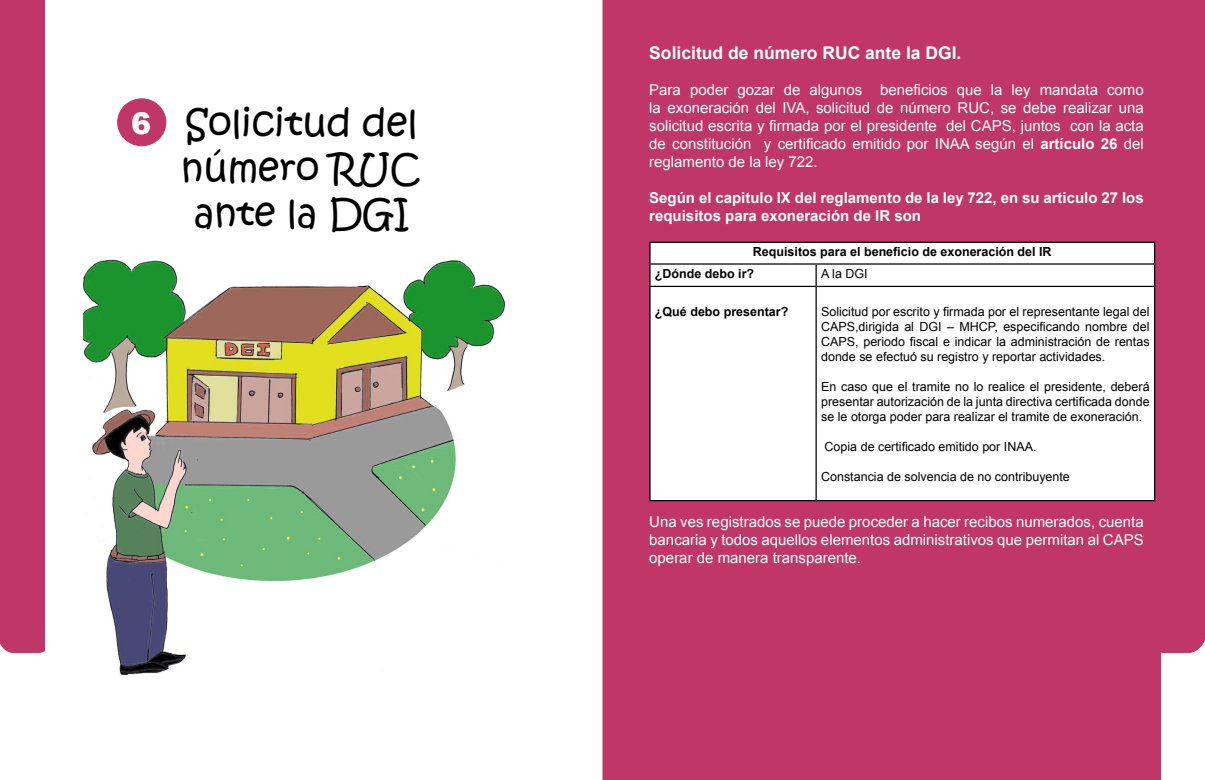
<style>
.page{position:relative;width:1205px;height:780px;background:#fff}
.page>*{position:absolute;margin:0;border:0;box-sizing:border-box;transform-origin:0 0}
.t1{font:37.5px/45px "Kristen ITC";color:#000;text-align:center}
.t2{font:900 30px "Arial";color:#fff}
.t3{font:700 17.5px "Arial";color:#fff}
.t4{font:15px/18px "Arial";color:#fff;text-align:justify}
.t5{font:700 15px/18px "Arial";color:#fff}
.t6{font:12.5px/15px "Arial";color:#000;text-align:justify}
.t7{font:700 12.5px/21.8px "Arial";color:#000}
.s1{font-weight:700}
</style>
<div class="page">
<img style="left:84px;top:259px;width:422px;height:417px">
<div style="left:118px;top:99px;width:48px;height:47px;background:#c03666;border-radius:50%"></div>
<div style="left:117px;top:98px;width:49px;height:48px;border:1px solid #c03666;border-radius:50%"></div>
<div style="left:0;top:0;width:45px;height:653px;background:#c03666"></div>
<div style="left:602px;top:0;width:559px;height:780px;background:#c03666"></div>
<div style="left:1144px;top:0;width:61px;height:653px;background:#c03666"></div>
<svg style="left:650px;top:243px;width:504px;height:257px"></svg>
<hr style="left:649px;top:242px;width:167px;height:1px;background:#000">
<hr style="left:816px;top:242px;width:339px;height:1px;background:#000">
<hr style="left:649px;top:263px;width:167px;height:1px;background:#000">
<svg style="left:649px;top:243px;width:1px;height:43px"></svg>
<hr style="left:816px;top:263px;width:339px;height:1px;background:#000">
<hr style="left:815px;top:264px;width:2px;height:22px;background:#000">
<svg style="left:1154px;top:243px;width:1px;height:43px"></svg>
<hr style="left:649px;top:286px;width:167px;height:1px;background:#000">
<hr style="left:649px;top:287px;width:1px;height:213px;background:#000">
<hr style="left:816px;top:286px;width:339px;height:1px;background:#000">
<hr style="left:815px;top:287px;width:2px;height:213px;background:#000">
<hr style="left:1154px;top:287px;width:1px;height:213px;background:#000">
<hr style="left:649px;top:500px;width:167px;height:1px;background:#000">
<hr style="left:816px;top:500px;width:339px;height:1px;background:#000">
<h2 class="t2" style="left:131px;top:101px;width:22px">6</h2>
<h1 class="t1" style="left:181px;top:101px;width:242px">Solicitud del número RUC ante la DGI</h1>
<h3 class="t3" style="left:649px;top:41px;width:314px">Solicitud de número RUC ante la DGI.</h3>
<p class="t4" style="left:649px;top:81px;width:496px">Para poder gozar de algunos beneficios que la ley mandata como la exoneración del IVA, solicitud de número RUC, se debe realizar una solicitud escrita y firmada por el presidente del CAPS, juntos con la acta de constitución y certificado emitido por INAA según el <span class="s1">artículo 26</span> del reglamento de la ley 722.</p>
<p class="t5" style="left:649px;top:189px;width:496px">Según el capitulo IX del reglamento de la ley 722, en su articulo 27 los requisitos para exoneración de IR son</p>
<p class="t7" style="left:655px;top:241px;width:398px;text-indent:98px">Requisitos para el beneficio de exoneración del IR ¿Dónde debo ir?</p>
<p class="t6" style="left:821px;top:266px;width:48px">A la DGI</p>
<p class="t7" style="left:655px;top:301px;width:135px">¿Qué debo presentar?</p>
<p class="t6" style="left:821px;top:304px;width:330px">Solicitud por escrito y firmada por el representante legal del CAPS,dirigida al DGI – MHCP, especificando nombre del CAPS, periodo fiscal e indicar la administración de rentas donde se efectuó su registro y reportar actividades.</p>
<p class="t6" style="left:821px;top:379px;width:330px">En caso que el tramite no lo realice el presidente, deberá presentar autorización de la junta directiva certificada donde se le otorga poder para realizar el tramite de exoneración.</p>
<p class="t6" style="left:824px;top:439px;width:213px">Copia de certificado emitido por INAA.</p>
<p class="t6" style="left:821px;top:469px;width:250px">Constancia de solvencia de no contribuyente</p>
<p class="t4" style="left:649px;top:513px;width:496px">Una ves registrados se puede proceder a hacer recibos numerados, cuenta bancaria y todos aquellos elementos administrativos que permitan al CAPS operar de manera transparente.</p>
</div>
